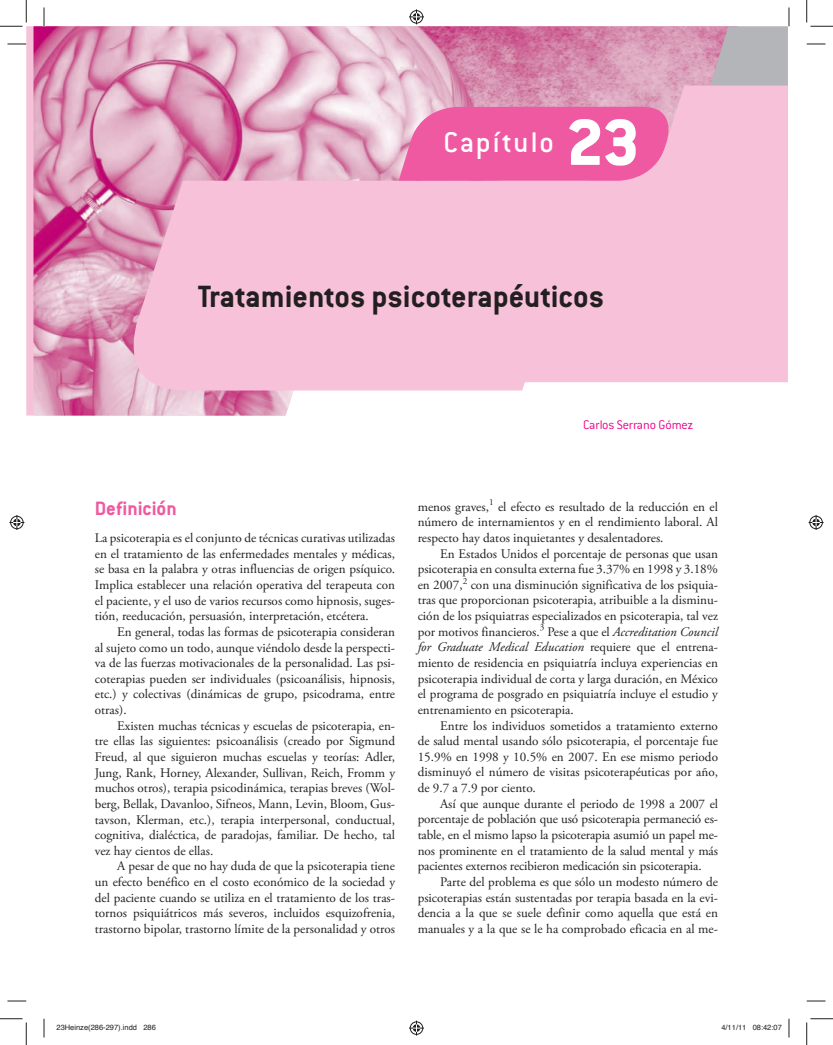
<style>
.page{position:relative;width:833px;height:1045px;background:#fff}
.page>*{position:absolute;margin:0;border:0;box-sizing:border-box;transform-origin:0 0}
.t1{font:800 71.25px "Conduit ITC Std";color:#fff}
.t2{font:700 33.75px "Conduit ITC";color:#231f20}
.t3{font:500 31.25px "Conduit ITC";letter-spacing:.055em;color:#fff}
.t4{font:700 21.25px "Conduit ITC";color:#ef59a1}
.t5{font:300 13.75px "Conduit ITC";letter-spacing:-.01em;color:#ed028c}
.t6{font:13.12px/15.6px "Adobe Garamond Pro";color:#231f20;text-align:justify}
.t7{font:7.5px "Helvetica";color:#231f20}
.s1{font-style:italic}
</style>
<div class="page">
<img style="left:33px;top:26px;width:585px;height:389px">
<svg style="left:618px;top:26px;width:169px;height:60px;background:#cba7b8"></svg>
<svg style="left:115px;top:86px;width:672px;height:304px;background:#f1bbd3"></svg>
<svg style="left:398px;top:107px;width:279px;height:74px;background:#ee65a7"></svg>
<svg style="left:8px;top:43px;width:18px;height:1px"></svg>
<svg style="left:806px;top:43px;width:19px;height:1px"></svg>
<svg style="left:43px;top:8px;width:1px;height:18px"></svg>
<svg style="left:43px;top:1018px;width:1px;height:19px"></svg>
<svg style="left:789px;top:8px;width:1px;height:18px"></svg>
<svg style="left:789px;top:1018px;width:1px;height:19px"></svg>
<svg style="left:8px;top:44px;width:18px;height:1px"></svg>
<svg style="left:806px;top:44px;width:19px;height:1px"></svg>
<svg style="left:8px;top:1000px;width:18px;height:1px"></svg>
<svg style="left:806px;top:1000px;width:19px;height:1px"></svg>
<svg style="left:44px;top:8px;width:1px;height:18px"></svg>
<svg style="left:44px;top:1018px;width:1px;height:19px"></svg>
<svg style="left:788px;top:8px;width:1px;height:18px"></svg>
<svg style="left:788px;top:1018px;width:1px;height:19px"></svg>
<svg style="left:0;top:0;width:27px;height:27px"></svg>
<svg style="left:0;top:1018px;width:27px;height:27px"></svg>
<svg style="left:806px;top:0;width:26px;height:27px"></svg>
<svg style="left:806px;top:1018px;width:26px;height:27px"></svg>
<div style="left:408px;top:9px;width:16px;height:16px;border:3px solid #fff;border-radius:50%"></div>
<svg style="left:409px;top:9px;width:15px;height:15px"></svg>
<div style="left:408px;top:1020px;width:16px;height:16px;border:3px solid #fff;border-radius:50%"></div>
<svg style="left:409px;top:1020px;width:15px;height:15px"></svg>
<div style="left:9px;top:515px;width:16px;height:15px;border:3px solid #fff;border-radius:50%"></div>
<svg style="left:9px;top:515px;width:15px;height:15px"></svg>
<div style="left:807px;top:515px;width:16px;height:15px;border:3px solid #fff;border-radius:50%"></div>
<svg style="left:808px;top:515px;width:15px;height:15px"></svg>
<h3 class="t3" style="left:443px;top:131px;width:111px">Capítulo</h3>
<h1 class="t1" style="left:565px;top:120px;width:75px">23</h1>
<h2 class="t2" style="left:198px;top:284px;width:408px">Tratamientos psicoterapéuticos</h2>
<p class="t5" style="left:583px;top:420px;width:111px">Carlos Serrano Gómez</p>
<h3 class="t4" style="left:95px;top:500px;width:83px">Definición</h3>
<p class="t6" style="left:95px;top:531px;width:301px">La psicoterapia es el conjunto de técnicas curativas utili zadas en el tratamiento de las enfermedades mentales y médicas, se basa en la palabra y otras influencias de origen psíquico.<br>Implica establecer una relación operativa del terapeuta con el paciente, y el uso de varios recursos como hipnosis, suges&shy;tión, reeducación, persuasión, interpretación, etcétera.</p>
<p class="t6" style="left:95px;top:625px;width:302px;text-indent:22px">En general, todas las formas de psicoterapia consideran al sujeto como un todo, aunque viéndolo desde la perspecti&shy;va de las fuerzas motivacionales de la personalidad. Las psi&shy;coterapias pueden ser individuales (psicoanálisis, hipnosis, etc.) y colectivas (dinámicas de grupo, psicodrama, entre otras).</p>
<p class="t6" style="left:95px;top:719px;width:302px;text-indent:22px">Existen muchas técnicas y escuelas de psicoterapia, en&shy;tre ellas las siguientes: psicoanálisis (creado por Sigmund Freud, al que siguieron muchas escuelas y teorías: Adler, Jung, Rank, Horney, Alexander, Sullivan, Reich, Fromm y muchos otros), terapia psicodinámica, terapias breves (Wol&shy;berg, Bellak, Davanloo, Sifneos, Mann, Levin, Bloom, Gus&shy;tavson, Klerman, etc.), terapia interpersonal, conductual, cognitiva, dialéctica, de paradojas, familiar. De hecho, tal vez hay cientos de ellas.</p>
<p class="t6" style="left:95px;top:859px;width:302px;text-indent:22px">A pesar de que no hay duda de que la psicoterapia tiene un efecto benéfico en el costo económico de la sociedad y del paciente cuando se utiliza en el tratamiento de los tras&shy;tornos psiquiátricos más severos, incluidos esquizofrenia, trastorno bipolar, trastorno límite de la personalidad y otros</p>
<p class="t6" style="left:417px;top:500px;width:302px">menos graves,<sup>1</sup> el efecto es resultado de la reducción en el número de internamientos y en el rendimiento laboral. Al respecto hay datos inquietantes y desalentadores.</p>
<p class="t6" style="left:417px;top:547px;width:302px;text-indent:23px">En Estados Unidos el porcentaje de personas que usan psicoterapia en consulta externa fue 3.37% en 1998 y 3.18% en 2007,<sup>2</sup> con una disminución significativa de los psiquia&shy;tras que proporcionan psicoterapia, atribuible a la disminu&shy;ción de los psiquiatras especializados en psicoterapia, tal vez por motivos financieros.<sup>3</sup> Pese a que el <span class="s1">Accreditation Council for Graduate Medical Education</span> requiere que el entrena&shy;miento de residencia en psiquiatría incluya experiencias en psicoterapia individual de corta y larga duración, en México el programa de posgrado en psiquiatría incluye el estudio y entrenamiento en psicoterapia.</p>
<p class="t6" style="left:417px;top:719px;width:302px;text-indent:22px">Entre los individuos sometidos a tratamiento externo de salud mental usando sólo psicoterapia, el porcentaje fue 15.9% en 1998 y 10.5% en 2007. En ese mismo periodo disminuyó el número de visitas psicoterapéuticas por año, de 9.7 a 7.9 por ciento.</p>
<p class="t6" style="left:417px;top:797px;width:302px;text-indent:22px">Así que aunque durante el periodo de 1998 a 2007 el porcentaje de población que usó psicoterapia permaneció es&shy;table, en el mismo lapso la psicoterapia asumió un papel me&shy;nos prominente en el tratamiento de la salud mental y más pacientes externos recibieron medicación sin psicoterapia.</p>
<p class="t6" style="left:417px;top:875px;width:302px;text-indent:22px">Parte del problema es que sólo un modesto número de psicoterapias están sustentadas por terapia basada en la evi&shy;dencia a la que se suele definir como aquella que está en manuales y a la que se le ha comprobado eficacia en al me-</p>
<p class="t7" style="left:56px;top:1024px;width:101px">23Heinze(286-297).indd 286</p>
<p class="t7" style="left:721px;top:1024px;width:62px">4/11/11 08:42:07</p>
</div>
